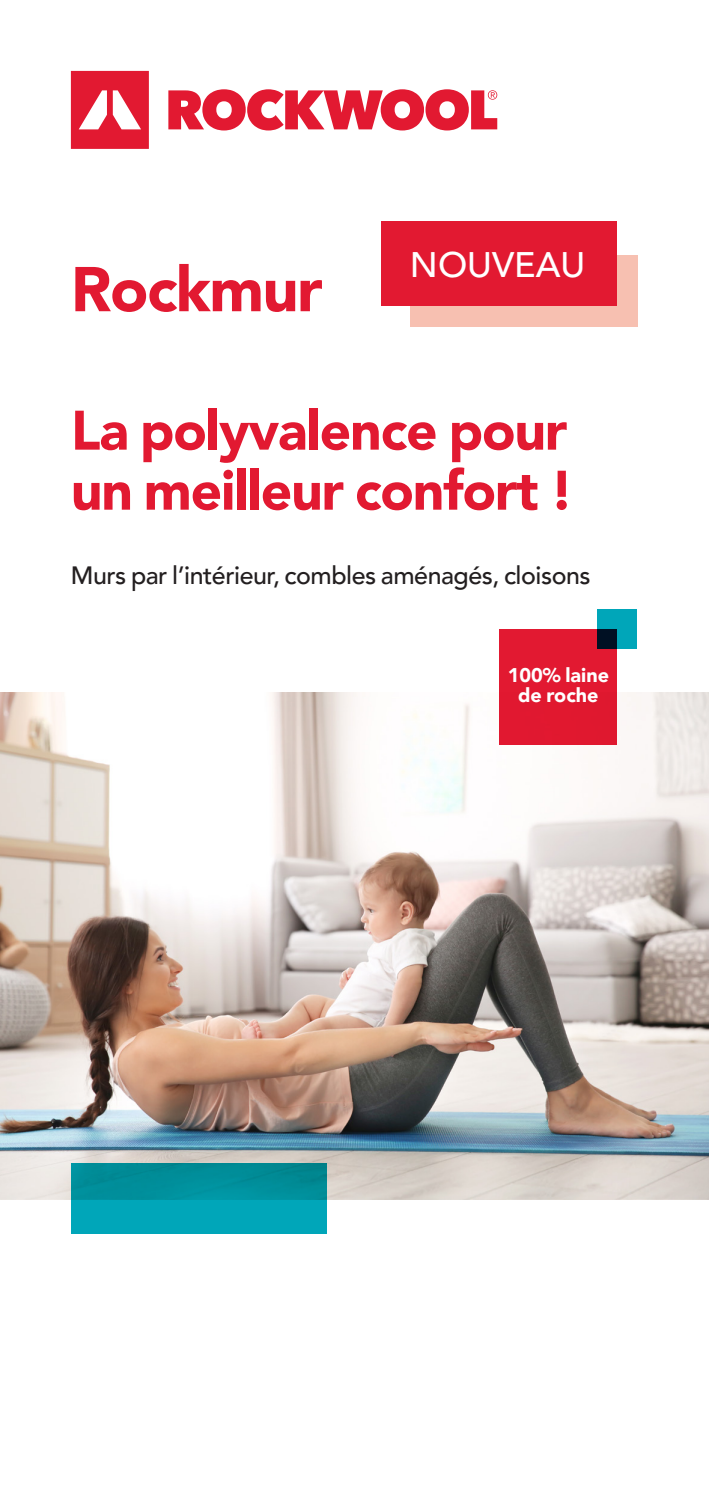
<style>
.page{position:relative;width:709px;height:1489px;background:#fff}
.page>*{position:absolute;margin:0;border:0;box-sizing:border-box;transform-origin:0 0}
.t1{font:900 62.5px "Avenir LT Pro";letter-spacing:-.02em;color:#e21931}
.t2{font:900 55px/60px "Avenir LT Pro";letter-spacing:-.02em;color:#e21931}
.t3{font:500 35.25px "Avenir LT Pro";color:#fff}
.t4{font:500 25px "Avenir LT Pro";letter-spacing:-.02em;color:#231f20}
.t5{font:900 19.75px "Avenir LT Pro";color:#fff}
</style>
<div class="page">
<svg style="left:71px;top:71px;width:78px;height:78px"></svg>
<svg style="left:168px;top:89px;width:329px;height:41px"></svg>
<img style="left:0;top:692px;width:709px;height:507px">
<svg style="left:71px;top:1162px;width:255px;height:71px;background:#0399a8"></svg>
<div style="left:411px;top:255px;width:227px;height:71px;background:#f7c0b1"></div>
<div style="left:381px;top:221px;width:235px;height:85px;background:#e21931"></div>
<div style="left:597px;top:609px;width:39px;height:39px;background:#00a6b9"></div>
<div style="left:499px;top:628px;width:118px;height:116px;background:#e21931"></div>
<p class="t1" style="left:71px;top:252px;width:253px">Rockmur</p>
<p class="t3" style="left:410px;top:243px;width:177px">NOUVEAU</p>
<p class="t2" style="left:71px;top:400px;width:504px">La polyvalence pour un meilleur confort !</p>
<p class="t4" style="left:71px;top:560px;width:521px">Murs par l’intérieur, combles aménagés, cloisons</p>
<p class="t5" style="left:507px;top:663px;width:103px">100% laine</p>
<p class="t5" style="left:518px;top:683px;width:82px">de roche</p>
</div>
